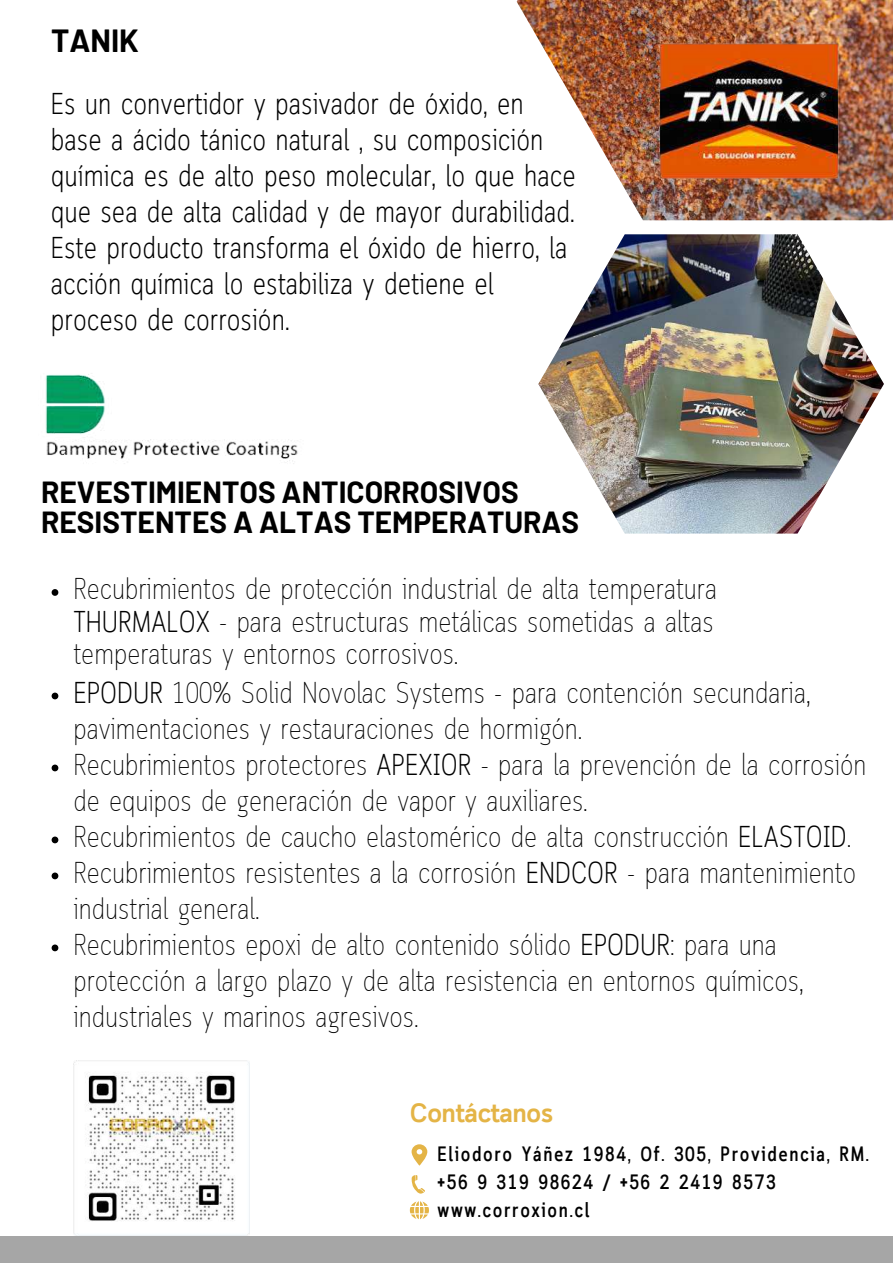
<style>
.page{position:relative;width:893px;height:1264px;background:#fff}
.page>*{position:absolute;margin:0;border:0;box-sizing:border-box;transform-origin:0 0}
.t1{font:700 31.35px "Barlow";color:#000}
.t2{font:100 30px/36px "Cloud Cond";color:#000}
.t3{font:300 30px/36px "Cloud Cond";color:#000}
.t4{font:700 29.85px/30.3px "Barlow";color:#000}
.t5{font:600 26.4px "Cloud";letter-spacing:-.03em;color:#e4b446}
.t6{font:600 20.7px/28px "Cloud Cond";letter-spacing:.08em;color:#000}
.s1{font-weight:300}
</style>
<div class="page">
<img style="left:516px;top:0;width:376px;height:220px">
<div style="left:0;top:1236px;width:892px;height:26px;background:#a6a6a6"></div>
<img style="left:45px;top:374px;width:253px;height:90px">
<img style="left:538px;top:234px;width:345px;height:299px">
<img style="left:627px;top:31px;width:243px;height:161px">
<svg style="left:52px;top:692px;width:6px;height:7px"></svg>
<svg style="left:52px;top:764px;width:6px;height:7px"></svg>
<svg style="left:52px;top:836px;width:6px;height:7px"></svg>
<svg style="left:52px;top:872px;width:6px;height:7px"></svg>
<svg style="left:52px;top:944px;width:6px;height:7px"></svg>
<img style="left:74px;top:1060px;width:175px;height:175px">
<svg style="left:411px;top:1144px;width:16px;height:21px"></svg>
<svg style="left:411px;top:1175px;width:14px;height:18px"></svg>
<svg style="left:410px;top:1201px;width:19px;height:18px"></svg>
<svg style="left:52px;top:589px;width:6px;height:7px"></svg>
<p class="t1" style="left:51px;top:20px;width:89px">TANIK</p>
<p class="t3" style="left:51px;top:88px;width:526px">Es un convertidor y pasivador de óxido, en base a ácido tánico natural , su composición química es de alto peso molecular, lo que hace que sea de alta calidad y de mayor durabilidad.<br>Este producto transforma el óxido de hierro, la acción química lo estabiliza y detiene el proceso de corrosión.</p>
<p class="t4" style="left:41px;top:476px;width:539px">REVESTIMIENTOS ANTICORROSIVOS<br>RESISTENTES A ALTAS TEMPERATURAS</p>
<p class="t2" style="left:73px;top:575px;width:645px;line-height:32.5px;text-align:justify">Recubrimientos de protección industrial de alta temperatura <span class="s1">THURMALOX</span> - para estructuras metálicas sometidas a altas temperaturas y entornos corrosivos.</p>
<p class="t2" style="left:73px;top:676px;width:794px"><span class="s1">EPODUR</span> 100% Solid Novolac Systems - para contención secundaria, pavimentaciones y restauraciones de hormigón.<br>Recubrimientos protectores <span class="s1">APEXIOR</span> - para la prevención de la corrosión de equipos de generación de vapor y auxiliares.<br>Recubrimientos de caucho elastomérico de alta construcción <span class="s1">ELASTOID</span>.<br>Recubrimientos resistentes a la corrosión <span class="s1">ENDCOR</span> - para mantenimiento industrial general.<br>Recubrimientos epoxi de alto contenido sólido <span class="s1">EPODUR</span>: para una protección a largo plazo y de alta resistencia en entornos químicos, industriales y marinos agresivos.</p>
<p class="t5" style="left:410px;top:1097px;width:145px">Contáctanos</p>
<p class="t6" style="left:437px;top:1140px;width:432px">Eliodoro Yáñez 1984, Of. 305, Providencia, RM. +56 9 319 98624 / +56 2 2419 8573 www.corroxion.cl</p>
</div>
